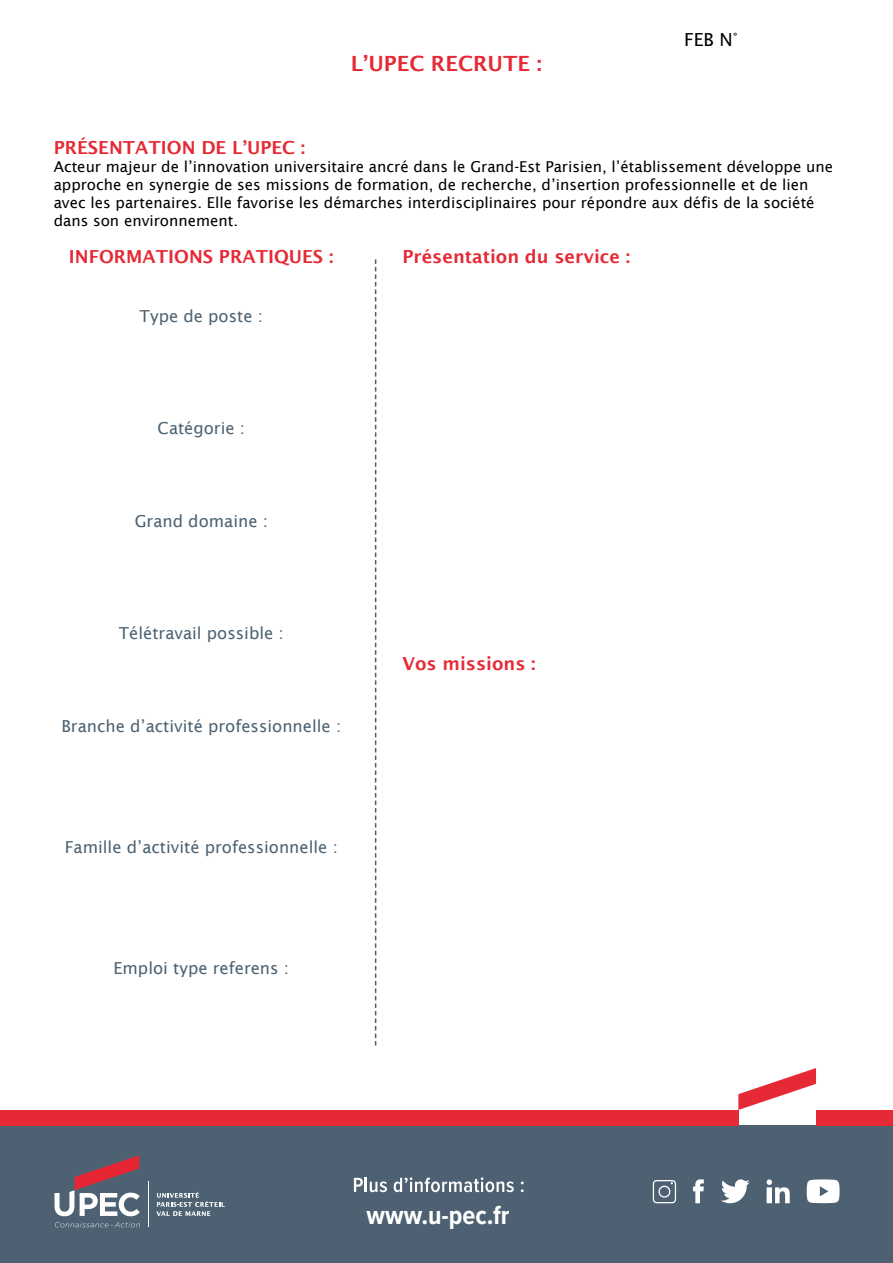
<style>
.page{position:relative;width:893px;height:1263px;background:#fff}
.page>*{position:absolute;margin:0;border:0;box-sizing:border-box;transform-origin:0 0}
.t1{font:700 27px "Proxima Nova Cond";color:#fff}
.t2{font:600 21px "Lucida Sans";color:#e62a35}
.t3{font:600 18px "Lucida Sans";color:#e62a35}
.t4{font:18px "Lucida Sans";color:#020203}
.t5{font:16.5px "Lucida Sans";color:#4c6272}
.t6{font:15px/18px "Lucida Sans";color:#000}
</style>
<div class="page">
<div style="left:0;top:1125px;width:893px;height:138px;background:#4d6172"></div>
<svg style="left:375px;top:259px;width:1px;height:787px"></svg>
<svg style="left:738px;top:1068px;width:78px;height:42px"></svg>
<div style="left:0;top:1110px;width:738px;height:16px;background:#e62a35"></div>
<div style="left:816px;top:1110px;width:77px;height:16px;background:#e62a35"></div>
<svg style="left:156px;top:1192px;width:69px;height:24px"></svg>
<svg style="left:55px;top:1222px;width:85px;height:5px"></svg>
<svg style="left:55px;top:1155px;width:85px;height:61px"></svg>
<hr style="left:148px;top:1182px;width:1px;height:45px;background:#fff">
<svg style="left:354px;top:1178px;width:33px;height:14px"></svg>
<svg style="left:394px;top:1177px;width:120px;height:15px"></svg>
<svg style="left:521px;top:1181px;width:3px;height:11px"></svg>
<svg style="left:693px;top:1179px;width:11px;height:24px"></svg>
<svg style="left:721px;top:1179px;width:29px;height:24px"></svg>
<svg style="left:767px;top:1179px;width:23px;height:24px"></svg>
<svg style="left:806px;top:1179px;width:34px;height:24px"></svg>
<svg style="left:653px;top:1180px;width:23px;height:23px"></svg>
<p class="t2" style="left:351px;top:52px;width:193px">L’UPEC RECRUTE :</p>
<p class="t4" style="left:684px;top:29px;width:55px">FEB N°</p>
<p class="t3" style="left:54px;top:137px;width:253px">PRÉSENTATION DE L’UPEC :</p>
<p class="t6" style="left:54px;top:157px;width:781px">Acteur majeur de l’innovation universitaire ancré dans le Grand-Est Parisien, l’établissement développe une approche en synergie de ses missions de formation, de recherche, d’insertion professionnelle et de lien avec les partenaires. Elle favorise les démarches interdisciplinaires pour répondre aux défis de la société dans son environnement.</p>
<p class="t3" style="left:403px;top:247px;width:229px">Présentation du service :</p>
<p class="t3" style="left:69px;top:247px;width:266px">INFORMATIONS PRATIQUES :</p>
<p class="t5" style="left:140px;top:307px;width:125px">Type de poste :</p>
<p class="t5" style="left:158px;top:419px;width:89px">Catégorie :</p>
<p class="t5" style="left:135px;top:512px;width:135px">Grand domaine :</p>
<p class="t5" style="left:119px;top:623px;width:166px">Télétravail possible :</p>
<p class="t5" style="left:61px;top:717px;width:281px">Branche d’activité professionnelle :</p>
<p class="t5" style="left:65px;top:838px;width:275px">Famille d’activité professionnelle :</p>
<p class="t5" style="left:114px;top:959px;width:177px">Emploi type referens :</p>
<p class="t3" style="left:403px;top:653px;width:135px">Vos missions :</p>
<p class="t1" style="left:367px;top:1195px;width:144px">www.u-pec.fr</p>
</div>
